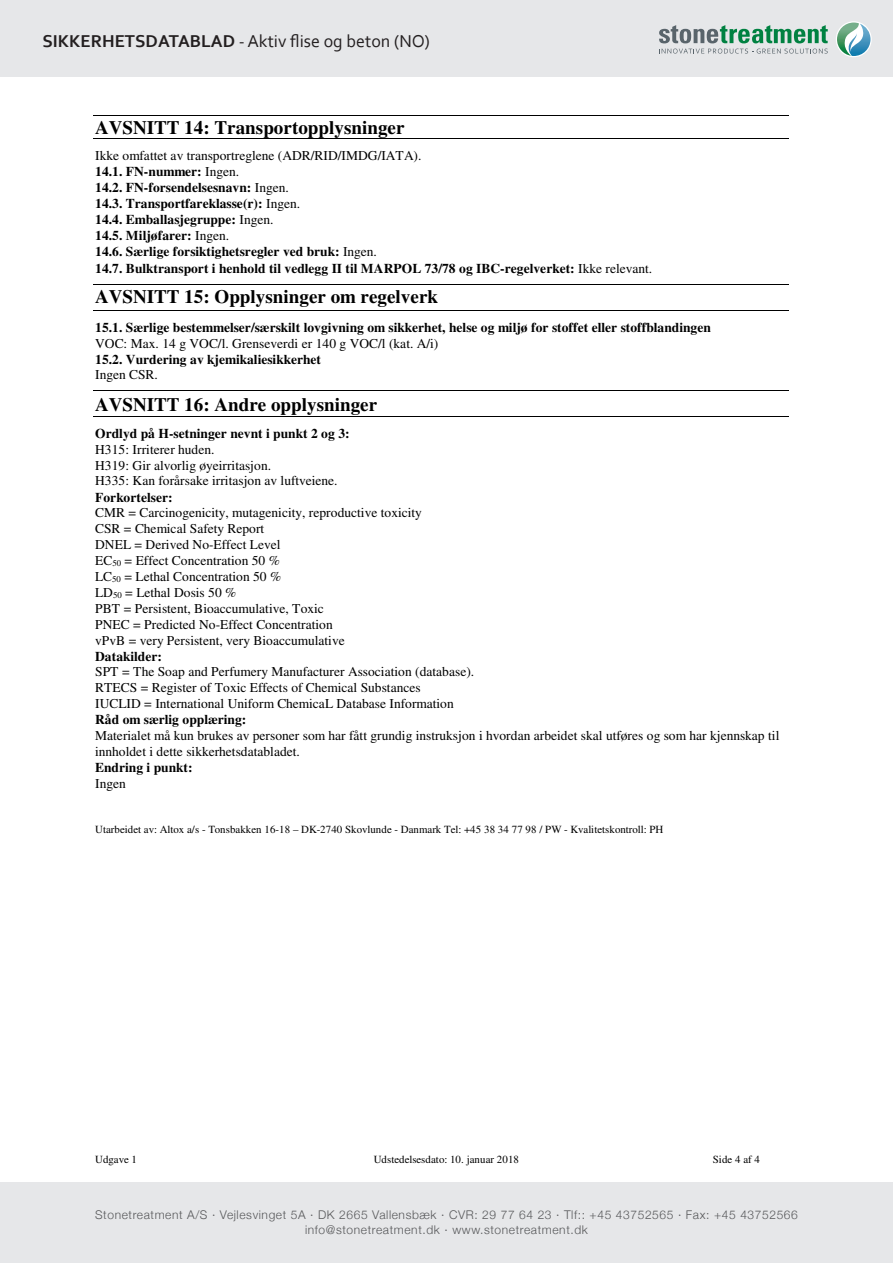
<style>
.page{position:relative;width:893px;height:1263px;background:#fff}
.page>*{position:absolute;margin:0;border:0;box-sizing:border-box;transform-origin:0 0}
.t1{font:700 19.05px "Times";color:#000}
.t2{font:18px "Corbel";color:#231f20}
.t3{font:13.5px/15.9px "Times";color:#000}
.t4{font:700 13.5px/16px "Times";color:#000}
.t5{font:300 12px "Helvetica Neue";letter-spacing:.05em;color:#57585a}
.t6{font:10.95px "Times";letter-spacing:.005em;color:#000}
.s1{font-weight:700}
.s2{font-weight:400}
</style>
<div class="page">
<hr style="left:93px;top:115px;width:696px;height:1px;background:#000">
<hr style="left:93px;top:138px;width:696px;height:1px;background:#000">
<hr style="left:93px;top:284px;width:696px;height:1px;background:#000">
<hr style="left:93px;top:310px;width:696px;height:1px;background:#000">
<hr style="left:93px;top:391px;width:696px;height:1px;background:#000">
<hr style="left:93px;top:416px;width:696px;height:1px;background:#000">
<div style="left:0;top:0;width:893px;height:77px;background:#e6e7e9"></div>
<div style="left:0;top:1182px;width:893px;height:81px;background:#e6e7e9"></div>
<svg style="left:836px;top:21px;width:36px;height:36px"></svg>
<svg style="left:659px;top:25px;width:169px;height:18px"></svg>
<svg style="left:659px;top:49px;width:169px;height:5px"></svg>
<svg style="left:837px;top:23px;width:33px;height:33px"></svg>
<p class="t2" style="left:43px;top:30px;width:389px"><span class="s1">SIKKERHETSDATABLAD</span> - Aktiv flise og beton (NO)</p>
<p class="t1" style="left:95px;top:120px;width:311px">AVSNITT 14: Transportopplysninger</p>
<p class="t4" style="left:95px;top:148px;width:559px"><span class="s2">Ikke omfattet av transportreglene (ADR/RID/IMDG/IATA).<br></span>14.1. FN-nummer: <span class="s2">Ingen.<br></span>14.2. FN-forsendelsesnavn: <span class="s2">Ingen.<br></span>14.3. Transportfareklasse(r): <span class="s2">Ingen.<br></span>14.4. Emballasjegruppe: <span class="s2">Ingen.<br></span>14.5. Miljøfarer: <span class="s2">Ingen.<br></span>14.6. Særlige forsiktighetsregler ved bruk: <span class="s2">Ingen.<br></span>14.7. Bulktransport i henhold til vedlegg II til MARPOL 73/78 og IBC-regelverket: <span class="s2">Ikke relevant.</span></p>
<p class="t1" style="left:95px;top:289px;width:344px">AVSNITT 15: Opplysninger om regelverk</p>
<p class="t4" style="left:95px;top:320px;width:617px">15.1. Særlige bestemmelser/særskilt lovgivning om sikkerhet, helse og miljø for stoffet eller stoffblandingen <span class="s2">VOC: Max. 14 g VOC/l. Grenseverdi er 140 g VOC/l (kat. A/i)<br></span>15.2. Vurdering av kjemikaliesikkerhet<br><span class="s2">Ingen CSR.</span></p>
<p class="t1" style="left:95px;top:396px;width:283px">AVSNITT 16: Andre opplysninger</p>
<p class="t3" style="left:95px;top:426px;width:686px"><span class="s1">Ordlyd på H-setninger nevnt i punkt 2 og 3:<br></span>H315: Irriterer huden.<br>H319: Gir alvorlig øyeirritasjon.<br>H335: Kan forårsake irritasjon av luftveiene.<br><span class="s1">Forkortelser:<br></span>CMR = Carcinogenicity, mutagenicity, reproductive toxicity<br>CSR = Chemical Safety Report<br>DNEL = Derived No-Effect Level<br>EC<sub>50</sub> = Effect Concentration 50 %<br>LC<sub>50</sub> = Lethal Concentration 50 %<br>LD<sub>50</sub> = Lethal Dosis 50 %<br>PBT = Persistent, Bioaccumulative, Toxic<br>PNEC = Predicted No-Effect Concentration<br>vPvB = very Persistent, very Bioaccumulative<br><span class="s1">Datakilder:<br></span>SPT = The Soap and Perfumery Manufacturer Association (database).<br>RTECS = Register of Toxic Effects of Chemical Substances<br>IUCLID = International Uniform ChemicaL Database Information<br><span class="s1">Råd om særlig opplæring:<br></span>Materialet må kun brukes av personer som har fått grundig instruksjon i hvordan arbeidet skal utføres og som har kjennskap til innholdet i dette sikkerhetsdatabladet.<br><span class="s1">Endring i punkt:<br></span>Ingen</p>
<p class="t6" style="left:95px;top:825px;width:570px">Utarbeidet av: Altox a/s - Tonsbakken 16-18 – DK-2740 Skovlunde - Danmark Tel: +45 38 34 77 98 / PW - Kvalitetskontroll: PH</p>
<p class="t6" style="left:95px;top:1155px;width:43px">Udgave 1</p>
<p class="t6" style="left:374px;top:1155px;width:147px">Udstedelsesdato: 10. januar 2018</p>
<p class="t6" style="left:713px;top:1155px;width:49px">Side 4 af 4</p>
<p class="t5" style="left:95px;top:1205px;width:704px">Stonetreatment A/S · Vejlesvinget 5A · DK 2665 Vallensbæk · CVR: 29 77 64 23 · Tlf:: +45 43752565 · Fax: +45 43752566</p>
<p class="t5" style="left:305px;top:1220px;width:284px">info@stonetreatment.dk · www.stonetreatment.dk</p>
</div>
